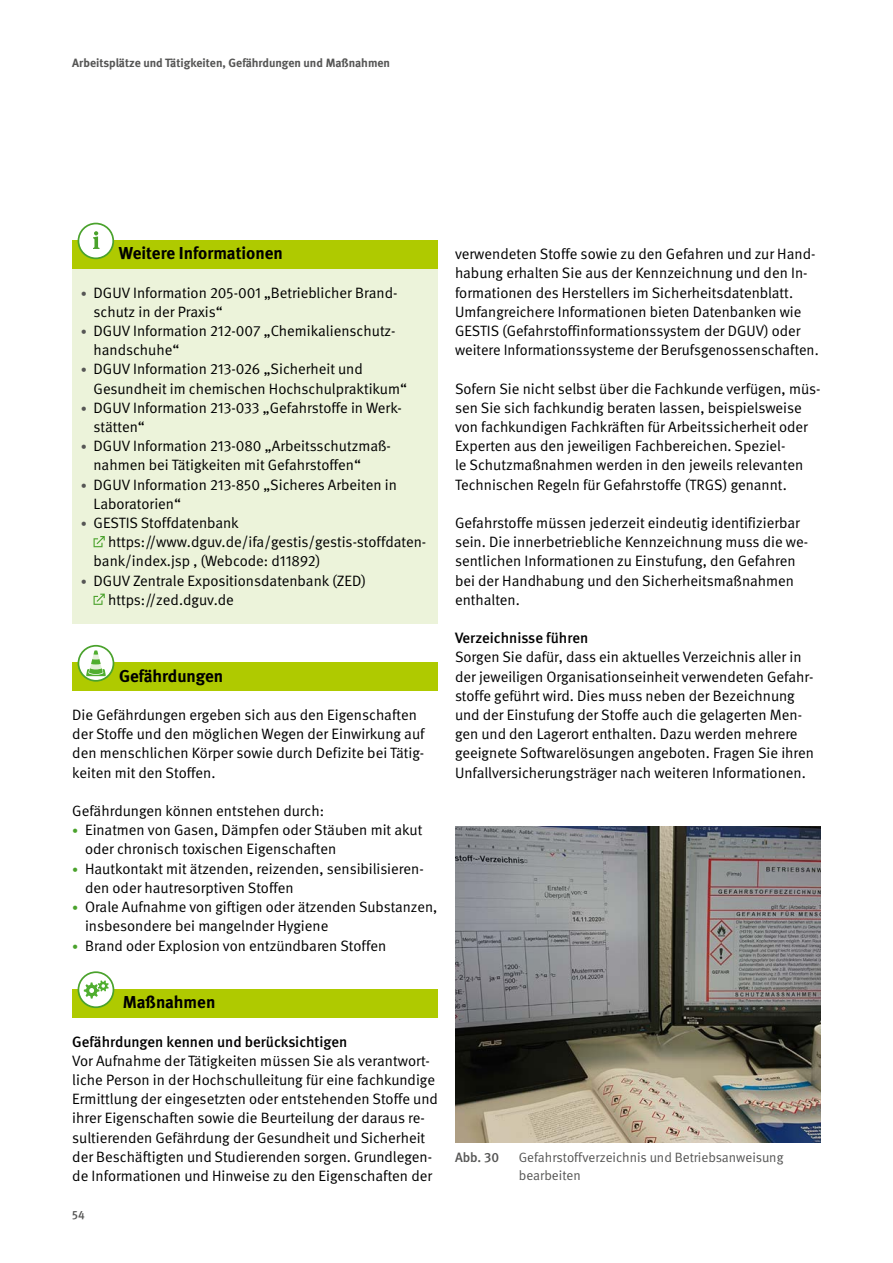
<style>
.page{position:relative;width:893px;height:1263px;background:#fff}
.page>*{position:absolute;margin:0;border:0;box-sizing:border-box;transform-origin:0 0}
.Überschriften_STG_Titel_H4_Abstand_vor{font:700 17.25px "DGUV Meta";color:#000}
.Überschriften_STG_Titel_H4_Abstand_vor_2{font:700 17.25px "DGUV Meta";color:#000}
.Fließtext_FT_Abstand_nach{font:15px/19.2px "DGUV Meta";color:#000}
.Fließtext_FT_oA{font:15px/19.2px "DGUV Meta";color:#000}
.Fließtext_FT_medium_ZAB_vor{font:500 15px "DGUV Meta";color:#000}
.Fließtext_FT_Abstand_vor{font:15px "DGUV Meta";color:#000}
.t1{font:13.5px/18px "DGUV Meta";color:#565655}
.t2{font:500 13.5px "DGUV Meta";color:#565655}
.t3{font:700 12px "DGUV Meta";color:#565655}
.t4{font:500 12px "DGUV Meta";color:#565655}
.s1{font-size:12px;color:#565655}
.s2{font-size:12px;color:#4aa22c}
</style>
<div class="page">
<div style="left:72px;top:240px;width:366px;height:29px;background:#afca00"></div>
<div style="left:72px;top:269px;width:366px;height:66px;background:#ecf3da"></div>
<div style="left:72px;top:308px;width:366px;height:66px;background:#ecf3da"></div>
<div style="left:72px;top:346px;width:366px;height:66px;background:#ecf3da"></div>
<div style="left:72px;top:384px;width:366px;height:67px;background:#ecf3da"></div>
<div style="left:72px;top:423px;width:366px;height:66px;background:#ecf3da"></div>
<div style="left:72px;top:461px;width:366px;height:66px;background:#ecf3da"></div>
<div style="left:72px;top:500px;width:366px;height:85px;background:#ecf3da"></div>
<div style="left:72px;top:557px;width:366px;height:66px;background:#ecf3da"></div>
<div style="left:72px;top:662px;width:366px;height:29px;background:#afca00"></div>
<div style="left:72px;top:989px;width:366px;height:29px;background:#afca00"></div>
<svg style="left:94px;top:536px;width:11px;height:11px"></svg>
<svg style="left:94px;top:594px;width:11px;height:11px"></svg>
<div style="left:78px;top:224px;width:35px;height:34px;background:#fff;border-radius:50%"></div>
<svg style="left:93px;top:231px;width:7px;height:18px"></svg>
<div style="left:78px;top:223px;width:36px;height:36px;border:2px solid #4aa22c;border-radius:50%"></div>
<svg style="left:78px;top:646px;width:35px;height:35px"></svg>
<svg style="left:86px;top:650px;width:20px;height:26px"></svg>
<div style="left:78px;top:645px;width:36px;height:37px;border:2px solid #4aa22c;border-radius:50%"></div>
<svg style="left:78px;top:972px;width:35px;height:35px"></svg>
<svg style="left:84px;top:980px;width:25px;height:18px"></svg>
<div style="left:78px;top:971px;width:36px;height:37px;border:2px solid #4aa22c;border-radius:50%"></div>
<img style="left:455px;top:826px;width:366px;height:316px">
<p class="t3" style="left:72px;top:56px;width:319px">Arbeitsplätze und Tätigkeiten, Gefährdungen und Maßnahmen</p>
<h3 class="Überschriften_STG_Titel_H4_Abstand_vor" style="left:119px;top:243px;width:166px">Weitere Informationen</h3>
<p class="Fließtext_FT_Abstand_nach" style="left:94px;top:283px;width:305px;text-indent:-13px"><span class="s1">•</span> DGUV Information 205-001 „Betrieblicher Brand&shy;schutz in der Praxis“</p>
<p class="Fließtext_FT_Abstand_nach" style="left:94px;top:322px;width:302px;text-indent:-13px"><span class="s1">•</span> DGUV Information 212-007 „Chemikalienschutz&shy;handschuhe“</p>
<p class="Fließtext_FT_Abstand_nach" style="left:94px;top:360px;width:315px;text-indent:-13px"><span class="s1">•</span> DGUV Information 213-026 „Sicherheit und<br>Gesundheit im chemischen Hochschulpraktikum“</p>
<p class="Fließtext_FT_Abstand_nach" style="left:94px;top:398px;width:308px;text-indent:-13px"><span class="s1">•</span> DGUV Information 213-033 „Gefahrstoffe in Werk&shy;stätten“</p>
<p class="Fließtext_FT_Abstand_nach" style="left:94px;top:437px;width:297px;text-indent:-13px"><span class="s1">•</span> DGUV Information 213-080 „Arbeitsschutzmaß&shy;nahmen bei Tätigkeiten mit Gefahrstoffen“</p>
<p class="Fließtext_FT_Abstand_nach" style="left:94px;top:475px;width:305px;text-indent:-13px"><span class="s1">•</span> DGUV Information 213-850 „Sicheres Arbeiten in<br>Laboratorien“</p>
<p class="Fließtext_FT_Abstand_nach" style="left:81px;top:514px;width:160px"><span class="s1">•</span> GESTIS Stoffdatenbank</p>
<p class="Fließtext_FT_Abstand_nach" style="left:108px;top:533px;width:319px">https://www.dguv.de/ifa/gestis/gestis-stoffdaten-</p>
<p class="Fließtext_FT_Abstand_nach" style="left:94px;top:552px;width:228px">bank/index.jsp ‚ (Webcode: d11892)</p>
<p class="Fließtext_FT_Abstand_nach" style="left:108px;top:571px;width:259px;text-indent:-27px"><span class="s1">•</span> DGUV Zentrale Expositionsdatenbank (ZED) https://zed.dguv.de</p>
<h3 class="Überschriften_STG_Titel_H4_Abstand_vor" style="left:119px;top:665px;width:106px">Gefährdungen</h3>
<p class="Fließtext_FT_Abstand_nach" style="left:72px;top:706px;width:354px">Die Gefährdungen ergeben sich aus den Eigenschaften der Stoffe und den möglichen Wegen der Einwirkung auf den menschlichen Körper sowie durch Defizite bei Tätig&shy;keiten mit den Stoffen.</p>
<p class="Fließtext_FT_Abstand_vor" style="left:72px;top:802px;width:253px">Gefährdungen können entstehen durch:</p>
<p class="Fließtext_FT_Abstand_nach" style="left:85px;top:821px;width:339px;text-indent:-13px"><span class="s2">•</span> Einatmen von Gasen, Dämpfen oder Stäuben mit akut oder chronisch toxischen Eigenschaften</p>
<p class="Fließtext_FT_Abstand_nach" style="left:85px;top:859px;width:340px;text-indent:-13px"><span class="s2">•</span> Hautkontakt mit ätzenden, reizenden, sensibilisieren&shy;den oder hautresorptiven Stoffen</p>
<p class="Fließtext_FT_Abstand_nach" style="left:85px;top:898px;width:354px;text-indent:-13px"><span class="s2">•</span> Orale Aufnahme von giftigen oder ätzenden Substanzen, insbesondere bei mangelnder Hygiene</p>
<p class="Fließtext_FT_Abstand_nach" style="left:72px;top:936px;width:315px"><span class="s2">•</span> Brand oder Explosion von entzündbaren Stoffen</p>
<h3 class="Überschriften_STG_Titel_H4_Abstand_vor_2" style="left:123px;top:992px;width:94px">Maßnahmen</h3>
<h4 class="Fließtext_FT_medium_ZAB_vor" style="left:72px;top:1032px;width:277px">Gefährdungen kennen und berücksichtigen</h4>
<p class="Fließtext_FT_Abstand_nach" style="left:72px;top:1051px;width:367px">Vor Aufnahme der Tätigkeiten müssen Sie als verantwort&shy;liche Person in der Hochschulleitung für eine fachkundige Ermittlung der eingesetzten oder entstehenden Stoffe und ihrer Eigenschaften sowie die Beurteilung der daraus re&shy;sultierenden Gefährdung der Gesundheit und Sicherheit der Beschäftigten und Studierenden sorgen. Grundlegen&shy;de Informationen und Hinweise zu den Eigenschaften der</p>
<p class="t4" style="left:72px;top:1208px;width:14px">54</p>
<p class="Fließtext_FT_Abstand_nach" style="left:455px;top:245px;width:365px">verwendeten Stoffe sowie zu den Gefahren und zur Hand&shy;habung erhalten Sie aus der Kennzeichnung und den In&shy;formationen des Herstellers im Sicherheitsdatenblatt.<br>Umfangreichere Informationen bieten Datenbanken wie GESTIS (Gefahrstoffinformationssystem der DGUV) oder weitere Informationssysteme der Berufsgenossenschaften.</p>
<p class="Fließtext_FT_Abstand_nach" style="left:455px;top:379px;width:367px">Sofern Sie nicht selbst über die Fachkunde verfügen, müs&shy;sen Sie sich fachkundig beraten lassen, beispielsweise von fachkundigen Fachkräften für Arbeitssicherheit oder Experten aus den jeweiligen Fachbereichen. Speziel-<br>le Schutzmaßnahmen werden in den jeweils relevanten Technischen Regeln für Gefahrstoffe (TRGS) genannt.</p>
<p class="Fließtext_FT_Abstand_nach" style="left:455px;top:514px;width:355px">Gefahrstoffe müssen jederzeit eindeutig identifizierbar sein. Die innerbetriebliche Kennzeichnung muss die we&shy;sentlichen Informationen zu Einstufung, den Gefahren bei der Handhabung und den Sicherheitsmaßnahmen enthalten.</p>
<h4 class="Fließtext_FT_medium_ZAB_vor" style="left:455px;top:629px;width:135px">Verzeichnisse führen</h4>
<p class="Fließtext_FT_oA" style="left:455px;top:648px;width:361px">Sorgen Sie dafür, dass ein aktuelles Verzeichnis aller in der jeweiligen Organisationseinheit verwendeten Gefahr&shy;stoffe geführt wird. Dies muss neben der Bezeichnung und der Einstufung der Stoffe auch die gelagerten Men&shy;gen und den Lagerort enthalten. Dazu werden mehrere geeignete Softwarelösungen angeboten. Fragen Sie ihren Unfallversicherungsträger nach weiteren Informationen.</p>
<p class="t2" style="left:455px;top:1149px;width:46px">Abb. 30</p>
<p class="t1" style="left:519px;top:1148px;width:266px">Gefahrstoffverzeichnis und Betriebsanweisung bearbeiten</p>
</div>
